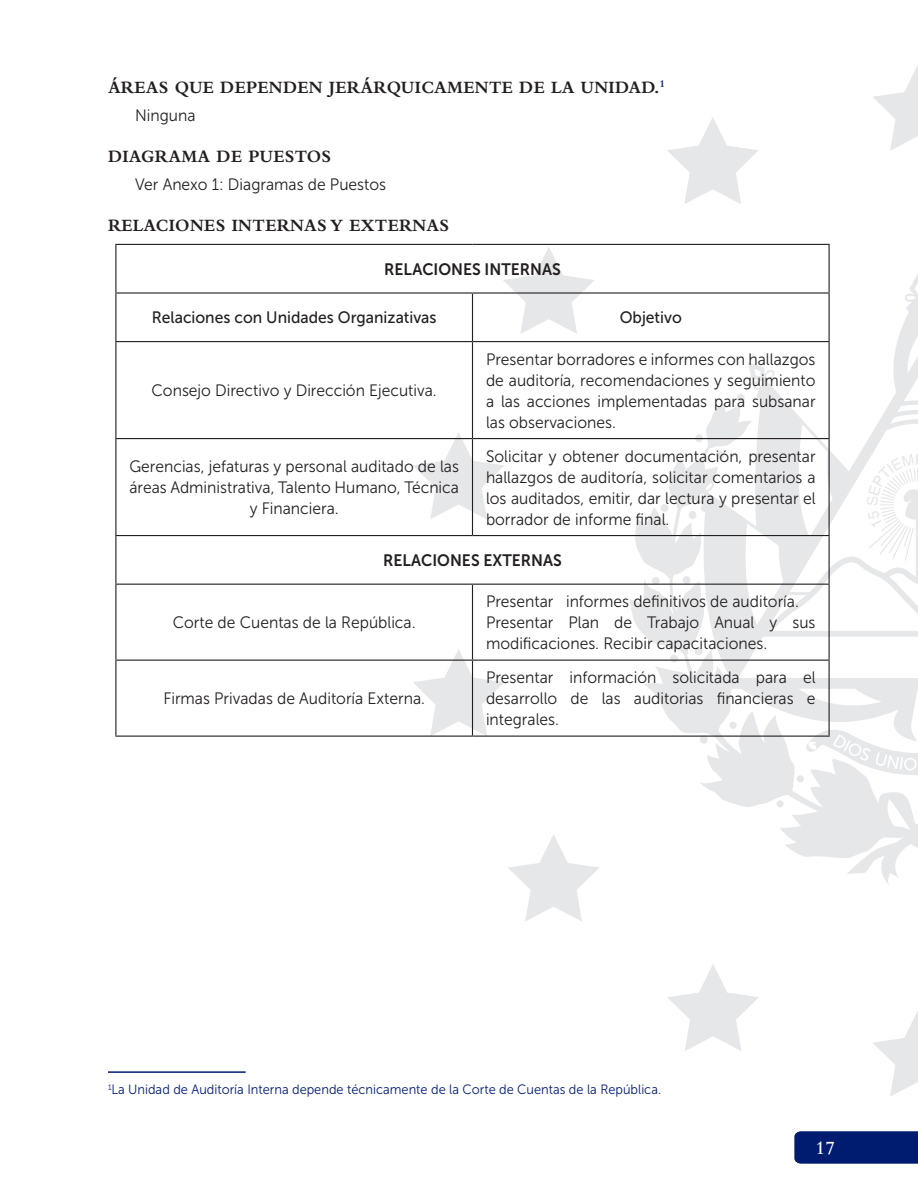
<style>
.page{position:relative;width:918px;height:1188px;background:#fff}
.page>*{position:absolute;margin:0;border:0;box-sizing:border-box;transform-origin:0 0}
.t1{font:600 19.5px "Bembo Std";color:#fff;scale:.95 1}
.t2{font:700 18px "Bembo Std";letter-spacing:.02em;color:#231f20;scale:.95 1}
.t3{font:16.5px/21px "Museo Sans 300";color:#231f20;text-align:justify;scale:.95 1}
.t4{font:16.5px "Museo Sans 500";color:#231f20;scale:.95 1}
.t5{font:16.5px "Museo Sans 700";color:#231f20;scale:.95 1}
.t6{font:13.5px "Museo Sans 300";color:#001c70;scale:.95 1}
</style>
<div class="page">
<svg style="left:873px;top:65px;width:45px;height:86px"></svg>
<svg style="left:873px;top:1011px;width:45px;height:85px"></svg>
<svg style="left:667px;top:965px;width:92px;height:86px"></svg>
<svg style="left:508px;top:835px;width:91px;height:86px"></svg>
<svg style="left:413px;top:649px;width:92px;height:87px"></svg>
<svg style="left:413px;top:432px;width:92px;height:87px"></svg>
<svg style="left:503px;top:247px;width:91px;height:87px"></svg>
<svg style="left:667px;top:117px;width:91px;height:87px"></svg>
<svg style="left:629px;top:274px;width:289px;height:611px"></svg>
<div style="left:797px;top:775px;width:7px;height:7px;background:#e6e7e9;border-radius:50%"></div>
<div style="left:776px;top:800px;width:8px;height:7px;background:#e6e7e9;border-radius:50%"></div>
<div style="left:729px;top:722px;width:8px;height:7px;background:#e6e7e9;border-radius:50%"></div>
<div style="left:700px;top:736px;width:8px;height:7px;background:#e6e7e9;border-radius:50%"></div>
<div style="left:695px;top:647px;width:8px;height:8px;background:#e6e7e9;border-radius:50%"></div>
<svg style="left:670px;top:655px;width:8px;height:8px"></svg>
<div style="left:683px;top:576px;width:7px;height:8px;background:#e6e7e9;border-radius:50%"></div>
<div style="left:661px;top:504px;width:8px;height:8px;background:#e6e7e9;border-radius:50%"></div>
<div style="left:689px;top:511px;width:7px;height:8px;background:#e6e7e9;border-radius:50%"></div>
<div style="left:716px;top:451px;width:8px;height:8px;background:#e6e7e9;border-radius:50%"></div>
<svg style="left:695px;top:434px;width:8px;height:8px"></svg>
<svg style="left:652px;top:577px;width:8px;height:8px"></svg>
<svg style="left:866px;top:454px;width:52px;height:107px"></svg>
<svg style="left:805px;top:723px;width:113px;height:52px"></svg>
<svg style="left:794px;top:1131px;width:124px;height:33px"></svg>
<hr style="left:115px;top:244px;width:357px;height:1px;background:#231f20">
<hr style="left:115px;top:245px;width:1px;height:47px;background:#231f20">
<hr style="left:472px;top:244px;width:358px;height:1px;background:#231f20">
<hr style="left:829px;top:245px;width:1px;height:47px;background:#231f20">
<hr style="left:115px;top:292px;width:357px;height:2px;background:#231f20">
<hr style="left:115px;top:294px;width:1px;height:47px;background:#231f20">
<hr style="left:472px;top:292px;width:358px;height:2px;background:#231f20">
<hr style="left:472px;top:294px;width:1px;height:47px;background:#231f20">
<hr style="left:829px;top:294px;width:1px;height:47px;background:#231f20">
<hr style="left:115px;top:341px;width:357px;height:1px;background:#231f20">
<hr style="left:115px;top:342px;width:1px;height:96px;background:#231f20">
<hr style="left:472px;top:341px;width:358px;height:1px;background:#231f20">
<hr style="left:472px;top:342px;width:1px;height:96px;background:#231f20">
<hr style="left:829px;top:342px;width:1px;height:96px;background:#231f20">
<hr style="left:115px;top:438px;width:357px;height:1px;background:#231f20">
<hr style="left:115px;top:439px;width:1px;height:96px;background:#231f20">
<hr style="left:472px;top:438px;width:358px;height:1px;background:#231f20">
<hr style="left:472px;top:439px;width:1px;height:96px;background:#231f20">
<hr style="left:829px;top:439px;width:1px;height:96px;background:#231f20">
<hr style="left:115px;top:535px;width:357px;height:1px;background:#231f20">
<hr style="left:115px;top:536px;width:1px;height:48px;background:#231f20">
<hr style="left:472px;top:535px;width:358px;height:1px;background:#231f20">
<hr style="left:829px;top:536px;width:1px;height:48px;background:#231f20">
<hr style="left:115px;top:584px;width:357px;height:1px;background:#231f20">
<hr style="left:115px;top:585px;width:1px;height:75px;background:#231f20">
<hr style="left:472px;top:584px;width:358px;height:1px;background:#231f20">
<hr style="left:472px;top:585px;width:1px;height:75px;background:#231f20">
<hr style="left:829px;top:585px;width:1px;height:75px;background:#231f20">
<hr style="left:115px;top:660px;width:357px;height:1px;background:#231f20">
<hr style="left:115px;top:661px;width:1px;height:75px;background:#231f20">
<hr style="left:472px;top:660px;width:358px;height:1px;background:#231f20">
<hr style="left:472px;top:661px;width:1px;height:75px;background:#231f20">
<hr style="left:829px;top:661px;width:1px;height:75px;background:#231f20">
<hr style="left:115px;top:736px;width:357px;height:1px;background:#231f20">
<hr style="left:472px;top:736px;width:358px;height:1px;background:#231f20">
<hr style="left:108px;top:1071px;width:138px;height:2px;background:#001c70">
<p class="t2" style="left:108px;top:77px;width:588px">ÁREAS QUE DEPENDEN JERÁRQUICAMENTE DE LA UNIDAD.<sup>1</sup></p>
<p class="t3" style="left:135px;top:105px;width:65px">Ninguna</p>
<p class="t2" style="left:108px;top:146px;width:236px">DIAGRAMA DE PUESTOS</p>
<p class="t3" style="left:135px;top:174px;width:266px">Ver Anexo 1: Diagramas de Puestos</p>
<p class="t2" style="left:108px;top:215px;width:361px">RELACIONES INTERNAS Y EXTERNAS</p>
<p class="t5" style="left:384px;top:260px;width:187px">RELACIONES INTERNAS</p>
<p class="t4" style="left:152px;top:309px;width:301px">Relaciones con Unidades Organizativas</p>
<p class="t4" style="left:620px;top:309px;width:67px">Objetivo</p>
<p class="t3" style="left:152px;top:380px;width:299px">Consejo Directivo y Dirección Ejecutiva.</p>
<p class="t3" style="left:486px;top:349px;width:348px">Presentar borradores e informes con hallazgos de auditoría, recomendaciones y seguimiento a las acciones implementadas para subsanar las observaciones.</p>
<p class="t3" style="left:129px;top:456px;width:348px;text-align:center">Gerencias, jefaturas y personal auditado de las áreas Administrativa, Talento Humano, Técnica y Financiera.</p>
<p class="t3" style="left:486px;top:446px;width:348px">Solicitar y obtener documentación, presentar hallazgos de auditoría, solicitar comentarios a los auditados, emitir, dar lectura y presentar el borrador de informe final.</p>
<p class="t5" style="left:383px;top:551px;width:190px">RELACIONES EXTERNAS</p>
<p class="t3" style="left:173px;top:612px;width:254px">Corte de Cuentas de la República.</p>
<p class="t3" style="left:163px;top:688px;width:274px">Firmas Privadas de Auditoría Externa.</p>
<p class="t3" style="left:486px;top:591px;width:348px;text-align:left">Presentar informes definitivos de auditoría.<br>Presentar Plan de Trabajo Anual y sus modificaciones. Recibir capacitaciones.</p>
<p class="t3" style="left:486px;top:667px;width:348px">Presentar información solicitada para el desarrollo de las auditorias financieras e integrales.</p>
<p class="t6" style="left:108px;top:1083px;width:582px"><sup>1</sup>La Unidad de Auditoría Interna depende técnicamente de la Corte de Cuentas de la República.</p>
<p class="t1" style="left:816px;top:1137px;width:22px">17</p>
</div>
